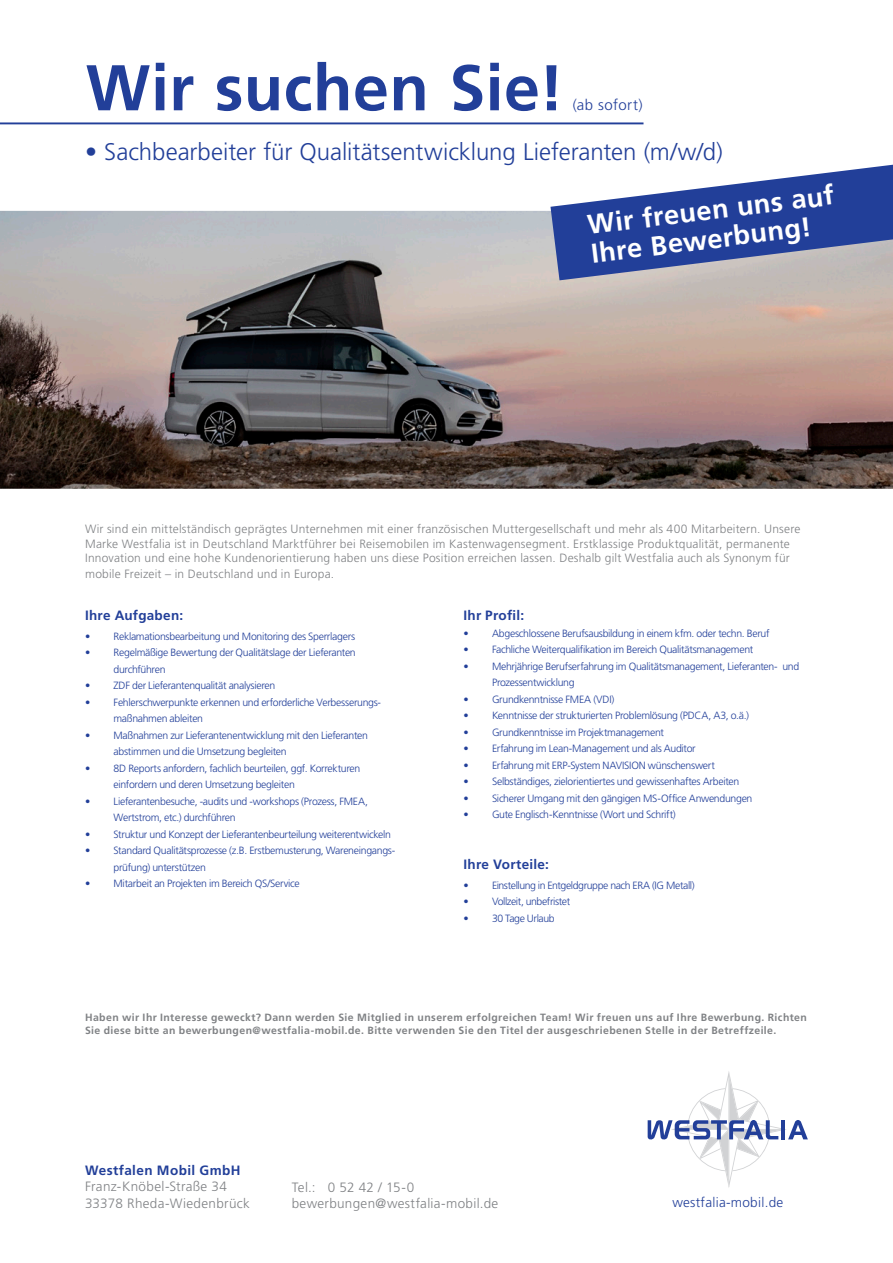
<style>
.page{position:relative;width:893px;height:1263px;background:#fff}
.page>*{position:absolute;margin:0;border:0;box-sizing:border-box;transform-origin:0 0}
.t1{font:700 64.5px "Frutiger";letter-spacing:.01em;color:#223f99}
.t2{font:700 27.15px/28.7px "Frutiger";color:#fff}
.t3{font:300 24px "Frutiger";color:#223f99}
.t4{font:300 15px "Frutiger";letter-spacing:.03em;color:#223f99}
.t5{font:300 13.5px/16.2px "Frutiger";letter-spacing:.025em;color:#808285}
.t6{font:700 13.5px "Frutiger";letter-spacing:.02em;color:#223f99}
.t7{font:300 13.5px "Frutiger";letter-spacing:.02em;color:#223f99}
.t8{font:300 12px/14.4px "Frutiger";letter-spacing:.015em;color:#808285}
.t9{font:300 10.5px/16.5px "Frutiger";letter-spacing:-.03em;color:#223f99}
.t10{font:700 10.5px/12.6px "Frutiger";letter-spacing:.04em;color:#808285}
</style>
<div class="page">
<svg style="left:0;top:210px;width:893px;height:279px;background:#887c78"></svg>
<svg style="left:648px;top:1071px;width:160px;height:117px"></svg>
<svg style="left:550px;top:165px;width:343px;height:115px"></svg>
<hr style="left:0;top:122px;width:643px;height:2px;background:#223f99">
<h1 class="t1" style="left:86px;top:50px;width:480px">Wir suchen Sie!</h1>
<h3 class="t4" style="left:573px;top:97px;width:72px">(ab sofort)</h3>
<h3 class="t3" style="left:85px;top:138px;width:639px">• Sachbearbeiter für Qualitätsentwicklung Lieferanten (m/w/d)</h3>
<h2 class="t2" style="left:586px;top:211px;width:250px;rotate:-7deg">Wir freuen uns auf<br>Ihre Bewerbung!</h2>
<p class="t8" style="left:85px;top:522px;width:717px">Wir sind ein mittelständisch geprägtes Unternehmen mit einer französischen Muttergesellschaft und mehr als 400 Mitarbeitern. Unsere<br>Marke Westfalia ist in Deutschland Marktführer bei Reisemobilen im Kastenwagensegment. Erstklassige Produktqualität, permanente<br>Innovation und eine hohe Kundenorientierung haben uns diese Position erreichen lassen. Deshalb gilt Westfalia auch als Synonym für</p>
<p class="t8" style="left:85px;top:567px;width:251px">mobile Freizeit – in Deutschland und in Europa.</p>
<p class="t6" style="left:85px;top:608px;width:100px">Ihre Aufgaben:</p>
<p class="t9" style="left:85px;top:628px;width:272px">• Reklamationsbearbeitung und Monitoring des Sperrlagers</p>
<p class="t9" style="left:114px;top:644px;width:244px;text-indent:-28px">• Regelmäßige Bewertung der Qualitätslage der Lieferanten durchführen</p>
<p class="t9" style="left:85px;top:677px;width:192px">• ZDF der Lieferantenqualität analysieren</p>
<p class="t9" style="left:114px;top:694px;width:269px;text-indent:-28px">• Fehlerschwerpunkte erkennen und erforderliche Verbesserungs&shy;maßnahmen ableiten</p>
<p class="t9" style="left:114px;top:727px;width:256px;text-indent:-28px">• Maßnahmen zur Lieferantenentwicklung mit den Lieferanten abstimmen und die Umsetzung begleiten</p>
<p class="t9" style="left:114px;top:760px;width:248px;text-indent:-28px">• 8D Reports anfordern, fachlich beurteilen, ggf. Korrekturen einfordern und deren Umsetzung begleiten</p>
<p class="t9" style="left:114px;top:793px;width:256px;text-indent:-28px">• Lieferantenbesuche, -audits und -workshops (Prozess, FMEA,<br>Wertstrom, etc.) durchführen</p>
<p class="t9" style="left:85px;top:826px;width:307px">• Struktur und Konzept der Lieferantenbeurteilung weiterentwickeln</p>
<p class="t9" style="left:114px;top:842px;width:283px;text-indent:-28px">• Standard Qualitätsprozesse (z.B. Erstbemusterung, Wareneingangs&shy;prüfung) unterstützen</p>
<p class="t9" style="left:85px;top:875px;width:216px">• Mitarbeit an Projekten im Bereich QS/Service</p>
<p class="t6" style="left:463px;top:608px;width:62px">Ihr Profil:</p>
<p class="t9" style="left:463px;top:625px;width:308px">• Abgeschlossene Berufsausbildung in einem kfm. oder techn. Beruf</p>
<p class="t9" style="left:463px;top:641px;width:291px">• Fachliche Weiterqualifikation im Bereich Qualitätsmanagement</p>
<p class="t9" style="left:492px;top:658px;width:309px;text-indent:-28px">• Mehrjährige Berufserfahrung im Qualitätsmanagement, Lieferanten- und<br>Prozessentwicklung</p>
<p class="t9" style="left:463px;top:691px;width:152px">• Grundkenntnisse FMEA (VDI)</p>
<p class="t9" style="left:463px;top:707px;width:287px">• Kenntnisse der strukturierten Problemlösung (PDCA, A3, o.ä.)</p>
<p class="t9" style="left:463px;top:724px;width:202px">• Grundkenntnisse im Projektmanagement</p>
<p class="t9" style="left:463px;top:740px;width:234px">• Erfahrung im Lean-Management und als Auditor</p>
<p class="t9" style="left:463px;top:757px;width:253px">• Erfahrung mit ERP-System NAVISION wünschenswert</p>
<p class="t9" style="left:463px;top:773px;width:277px">• Selbständiges, zielorientiertes und gewissenhaftes Arbeiten</p>
<p class="t9" style="left:463px;top:790px;width:290px">• Sicherer Umgang mit den gängigen MS-Office Anwendungen</p>
<p class="t9" style="left:463px;top:806px;width:214px">• Gute Englisch-Kenntnisse (Wort und Schrift)</p>
<p class="t6" style="left:463px;top:857px;width:87px">Ihre Vorteile:</p>
<p class="t9" style="left:463px;top:877px;width:233px">• Einstellung in Entgeldgruppe nach ERA (IG Metall)</p>
<p class="t9" style="left:463px;top:893px;width:108px">• Vollzeit, unbefristet</p>
<p class="t9" style="left:463px;top:910px;width:93px">• 30 Tage Urlaub</p>
<p class="t10" style="left:85px;top:1011px;width:723px">Haben wir Ihr Interesse geweckt? Dann werden Sie Mitglied in unserem erfolgreichen Team! Wir freuen uns auf Ihre Bewerbung. Richten<br>Sie diese bitte an bewerbungen@westfalia-mobil.de. Bitte verwenden Sie den Titel der ausgeschriebenen Stelle in der Betreffzeile.</p>
<p class="t6" style="left:85px;top:1162px;width:157px">Westfalen Mobil GmbH</p>
<p class="t5" style="left:85px;top:1178px;width:166px">Franz-Knöbel-Straße 34<br>33378 Rheda-Wiedenbrück</p>
<p class="t5" style="left:292px;top:1179px;width:208px">Tel.: 0 52 42 / 15-0 bewerbungen@westfalia-mobil.de</p>
<p class="t7" style="left:672px;top:1195px;width:112px">westfalia-mobil.de</p>
</div>
